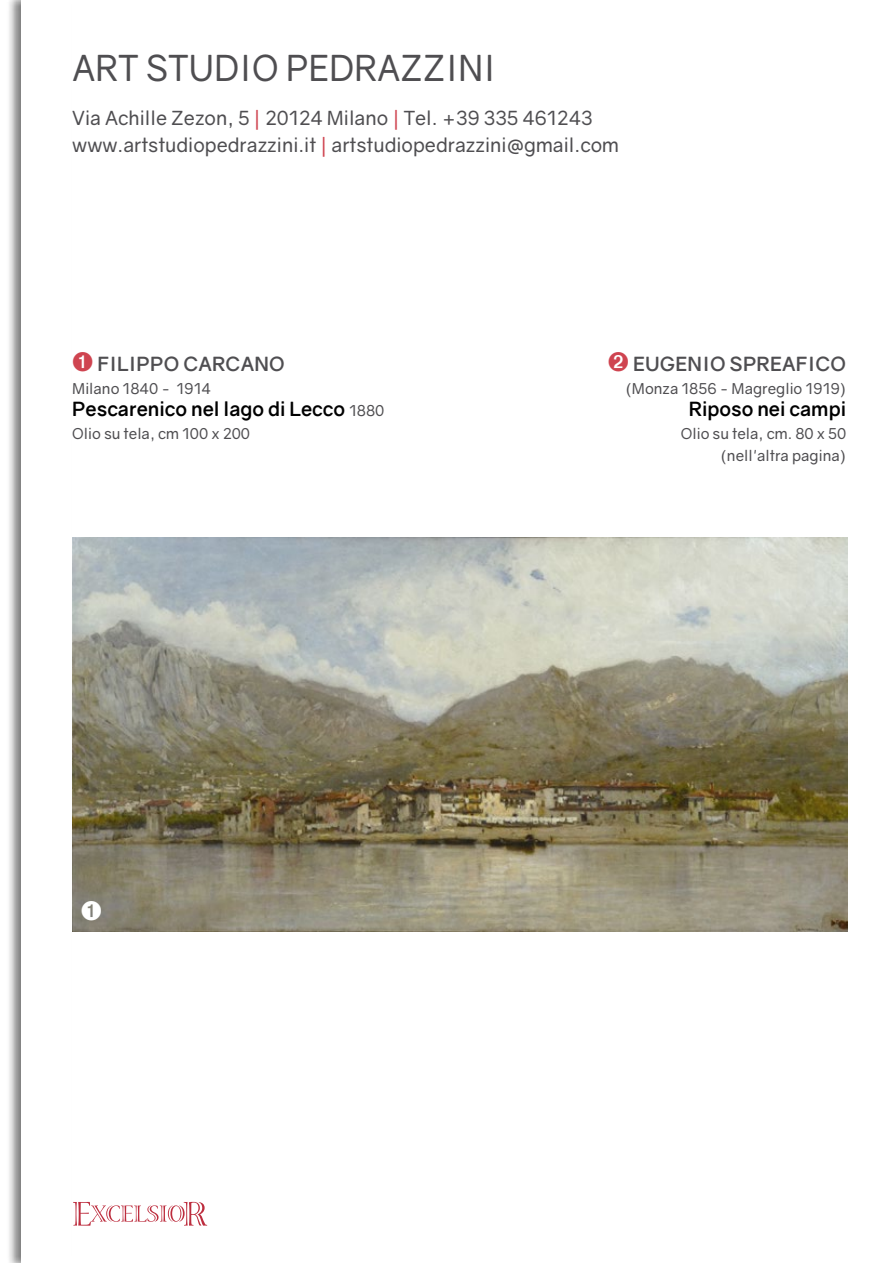
<style>
.page{position:relative;width:893px;height:1263px;background:#fff}
.page>*{position:absolute;margin:0;border:0;box-sizing:border-box;transform-origin:0 0}
.t1{font:36px "Gravity";letter-spacing:.01em;color:#4f4e51;scale:.95 1}
.t2{font:19.5px/27px "Gravity";color:#4f4e51}
.t3{font:700 19.5px "Gravity";color:#000}
.t4{font:700 19.5px "Gravity";letter-spacing:.01em;color:#4f4e51}
.t5{font:15px/22.5px "Gravity";color:#4f4e51;text-align:right}
.s1{color:#cf4450}
.s2{font-weight:400;font-size:15px;color:#4f4e51}
</style>
<div class="page">
<div style="left:6px;top:0;width:67px;height:1263px;background:#000;opacity:.5"></div>
<div style="left:21px;top:0;width:50px;height:1263px;background:#fff"></div>
<svg style="left:73px;top:1202px;width:134px;height:24px"></svg>
<img style="left:72px;top:538px;width:776px;height:393px">
<svg style="left:82px;top:901px;width:19px;height:19px"></svg>
<h1 class="t1" style="left:72px;top:46px;width:447px">art studio pedrazzini</h1>
<p class="t2" style="left:72px;top:104px;width:548px">Via Achille Zezon, 5 <span class="s1">|</span> 20124 Milano <span class="s1">|</span> Tel. +39 335 461243 www.artstudiopedrazzini.it <span class="s1">|</span> artstudiopedrazzini@gmail.com</p>
<p class="t4" style="left:72px;top:352px;width:214px"><span class="s1">➊</span> Filippo Carcano</p>
<p class="t5" style="left:72px;top:377px;width:140px">Milano 1840 - 1914</p>
<p class="t3" style="left:72px;top:397px;width:314px">Pescarenico nel lago di Lecco <span class="s2">1880</span></p>
<p class="t5" style="left:72px;top:422px;width:179px">Olio su tela, cm 100 x 200</p>
<p class="t4" style="left:608px;top:352px;width:238px"><span class="s1">➋</span> Eugenio SPREAFI CO</p>
<p class="t5" style="left:625px;top:377px;width:222px">(Monza 1856 - Magreglio 1919)</p>
<p class="t3" style="left:689px;top:397px;width:159px">Riposo nei campi</p>
<p class="t5" style="left:681px;top:422px;width:167px">Olio su tela, cm. 80 x 50 (nell'altra pagina)</p>
</div>
